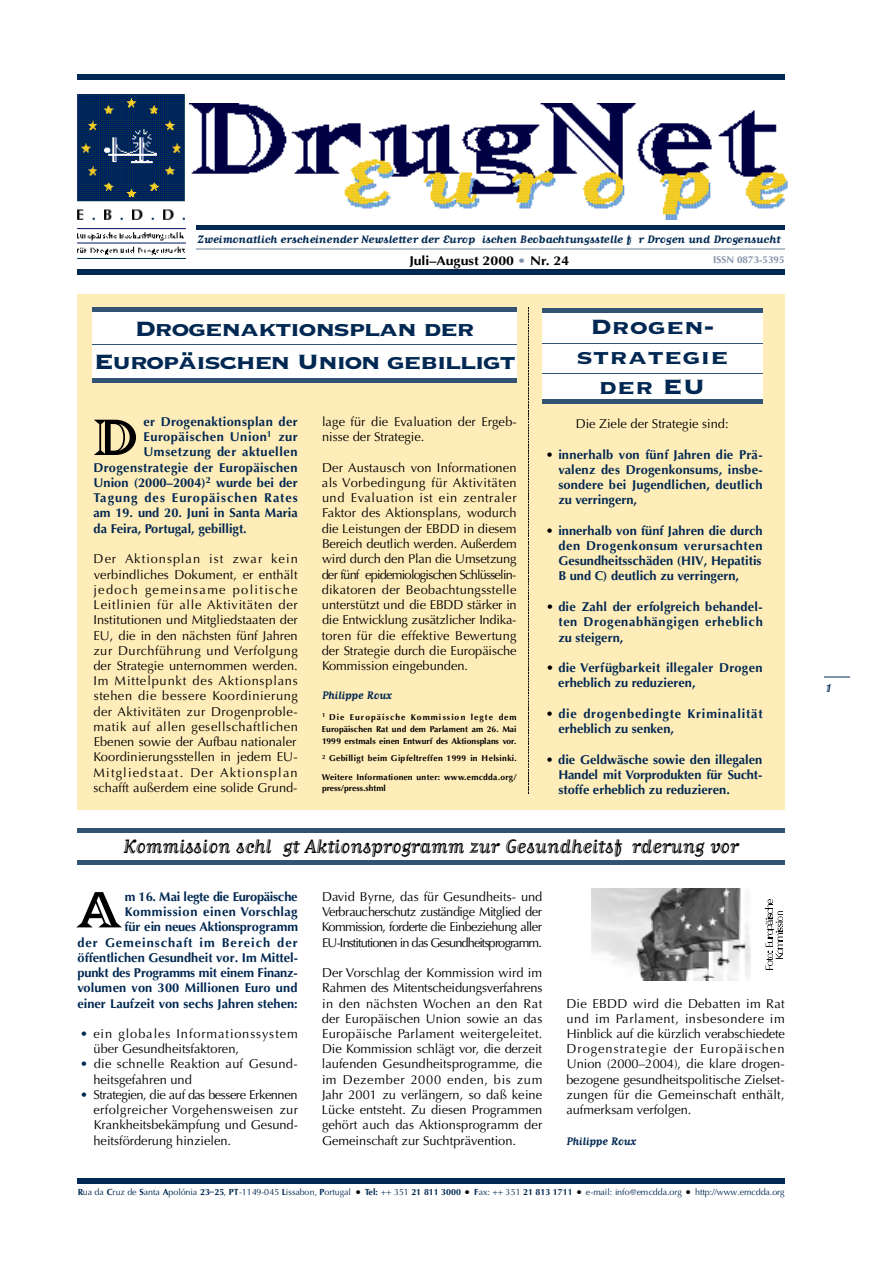
<style>
.page{position:relative;width:893px;height:1263px;background:#fff}
.page>*{position:absolute;margin:0;border:0;box-sizing:border-box;transform-origin:0 0}
.t1{font:800 59.85px "Matrix Inline";color:#000;scale:1.2 1}
.t2{font:27.15px/32.8px "Copperplate Thirty Three BC";letter-spacing:-.05em;color:#002852;text-align:center;scale:1.1 1}
.t3{font:27.15px/30px "Copperplate Thirty Three BC";color:#002852;text-align:center;scale:1.1 1}
.t4{font:22.8px "Matrix Inline Script";color:#000}
.t5{font:17.1px "Matrix Inline Script";color:#002852;scale:1.2 1}
.t6{font:12.9px/15.3px "Optima";color:#000;text-align:justify}
.t7{font:700 12.9px/15.3px "Optima";color:#002852;text-align:justify}
.t8{font:700 12.9px "Optima";letter-spacing:.03em;color:#002852}
.t9{font:700 12.9px/15px "Optima";letter-spacing:.055em;color:#002852}
.t10{font:700 12.9px "Optima";letter-spacing:.085em;color:#002852}
.t11{font:700 12.9px "Matrix Script";color:#002852}
.t12{font:12.9px "Optima";color:#002852}
.t13{font:700 12.75px "Matrix Script";color:#002852;scale:1.1 1}
.t14{font:700 12.75px "Optima";color:#000;scale:1.1 1}
.t15{font:700 10.05px "Optima";color:#8093a8}
.t16{font:8.85px "Optima";color:#002852}
.t17{font:700 8.55px/12px "Optima";color:#000;text-align:justify}
.t18{font:700 8.55px/18.1px "Optima";letter-spacing:.04em;color:#000}
.s1{color:#8093a8}
.s2{font-weight:400;color:#000}
.s3{color:#002852}
.s4{font-weight:700}
.s5{font-size:11.4px;color:#000}
</style>
<div class="page">
<div style="left:77px;top:294px;width:707px;height:516px;background:#ffedb9"></div>
<img style="left:190px;top:104px;width:598px;height:115px">
<svg style="left:824px;top:676px;width:25px;height:1px"></svg>
<div style="left:77px;top:269px;width:707px;height:6px;background:#002852"></div>
<div style="left:77px;top:1178px;width:707px;height:6px;background:#002852"></div>
<div style="left:77px;top:74px;width:707px;height:6px;background:#002852"></div>
<div style="left:196px;top:225px;width:588px;height:5px;background:#002852"></div>
<hr style="left:196px;top:249px;width:588px;height:1px;background:#b3becb">
<img style="left:77px;top:94px;width:109px;height:164px">
<img style="left:591px;top:889px;width:159px;height:91px">
<svg style="left:764px;top:900px;width:18px;height:69px"></svg>
<div style="left:92px;top:311px;width:424px;height:68px;background:#fff"></div>
<div style="left:542px;top:311px;width:220px;height:90px;background:#fff"></div>
<hr style="left:92px;top:308px;width:424px;height:4px;background:#335375">
<hr style="left:92px;top:344px;width:424px;height:1px;background:#335375">
<hr style="left:92px;top:378px;width:424px;height:4px;background:#335375">
<div style="left:542px;top:308px;width:220px;height:5px;background:#335375"></div>
<hr style="left:77px;top:829px;width:707px;height:4px;background:#335375">
<hr style="left:542px;top:343px;width:220px;height:1px;background:#335375">
<hr style="left:542px;top:373px;width:220px;height:1px;background:#335375">
<hr style="left:542px;top:399px;width:220px;height:4px;background:#335375">
<hr style="left:77px;top:861px;width:707px;height:4px;background:#335375">
<img style="left:528px;top:308px;width:1px;height:486px">
<p class="t13" style="left:198px;top:235px;width:531px">Zweimonatlich erscheinender Newsletter der Europäischen Beobachtungsstelle für Drogen und Drogensucht</p>
<p class="t14" style="left:409px;top:255px;width:147px">Juli–August 2000 <span class="s1">•</span> Nr. 24</p>
<p class="t15" style="left:713px;top:255px;width:73px">ISSN 0873-5395</p>
<h2 class="t2" style="left:94px;top:310px;width:385px">Drogenaktionsplan der<br>Europäischen Union gebilligt</h2>
<h2 class="t3" style="left:576px;top:310px;width:140px">Drogen&shy;strategie der EU</h2>
<p class="t6" style="left:322px;top:416px;width:196px">lage für die Evaluation der Ergeb&shy;nisse der Strategie.</p>
<p class="t6" style="left:322px;top:461px;width:196px">Der Au s t a u s ch von Informationen als Vorbedingung für A k t iv i t ä t e n und Evaluation ist ein zentra l e r Faktor des Aktionsplans, wo d u rch die Leistungen der EBDD in diesem B e r e i ch deutlich werden. Au ß e r d e m wird durch den Plan die Umsetzung der fünf epidemiologischen Sch l ü s s e l i n - dikatoren der Beobach t u n g s s t e l l e unterstützt und die EBDD stärker in die Entwicklung zusätzlicher Indika&shy;toren für die effektive Bewertung der Strategie durch die Europäisch e Kommission eingebunden.</p>
<p class="t11" style="left:322px;top:691px;width:72px">Philippe Roux</p>
<p class="t17" style="left:322px;top:712px;width:196px"><sup>1</sup> Die Euro p ä i s che Kommission legte dem E u ro p ä i s chen Rat und dem Parlament am 26. Mai 1999 erstmals einen Entwurf des Aktionsplans vo r.</p>
<p class="t18" style="left:322px;top:750px;width:196px"><sup>2</sup> Gebilligt beim Gipfeltreffen 1999 in Helsinki.<br>We i t e re Informationen unter: www. e m c d d a . o r g /</p>
<p class="t17" style="left:322px;top:783px;width:65px">press/press.shtml</p>
<p class="t8" style="left:143px;top:416px;width:156px">er Drogenaktionsplan der</p>
<p class="t8" style="left:143px;top:431px;width:156px">E u ro p ä i s chen Union<sup>1</sup> z u r</p>
<p class="t8" style="left:144px;top:447px;width:156px">Umsetzung der aktuellen</p>
<p class="t8" style="left:93px;top:462px;width:205px">D ro g e n s t rategie der Euro p ä i s ch e n</p>
<p class="t7" style="left:94px;top:476px;width:205px">Union (2000–2004)<sup>2</sup> wurde bei der</p>
<p class="t10" style="left:93px;top:493px;width:206px">Tagung des Euro p ä i s chen Rates</p>
<p class="t7" style="left:93px;top:507px;width:206px">am 19. und 20. Juni in Santa Maria</p>
<p class="t7" style="left:94px;top:522px;width:155px">da Feira, Portugal, gebilligt.</p>
<p class="t6" style="left:93px;top:553px;width:206px">Der Aktionsplan ist zwar kein ve r b i n d l i ches Dokument, er enthält j e d o ch gemeinsame politisch e Leitlinien für alle A k t ivitäten der Institutionen und Mitgliedstaaten der EU, die in den nächsten fünf Jahren zur Durchführung und Ve r f o l g u n g der Strategie unternommen werden.<br>Im Mittelpunkt des A k t i o n s p l a n s stehen die bessere Ko o r d i n i e r u n g der A k t ivitäten zur Drogenproble&shy;matik auf allen gesellsch a f t l i ch e n Ebenen sowie der Aufbau nationaler Koordinierungsstellen in jedem EU-Mitgliedstaat. Der A k t i o n s p l a n schafft außerdem eine solide Grund-</p>
<p class="t6" style="left:575px;top:418px;width:154px">Die Ziele der Strategie sind:</p>
<h1 class="t1" style="left:94px;top:415px;width:38px">D</h1>
<p class="t7" style="left:558px;top:448px;width:206px;text-indent:-12px"><span class="s2">•</span> innerhalb von fünf Ja h ren die Prä&shy;valenz des Drogenkonsums, insbe&shy;s o n d e re bei Ju g e n d l i chen, deutlich zu verringern,</p>
<p class="t7" style="left:558px;top:524px;width:206px;text-indent:-13px"><span class="s2">•</span> innerhalb von fünf Jahren die durch den Drogenkonsum ve r u r s a ch t e n Gesundheitsschäden (HIV, Hepatitis B und C) deutlich zu verringern,</p>
<p class="t7" style="left:558px;top:600px;width:206px;text-indent:-12px"><span class="s2">•</span> die Zahl der erfolgre i ch behandel&shy;ten Drogenabhängigen erheblich zu steigern,</p>
<p class="t7" style="left:558px;top:661px;width:206px;text-indent:-12px"><span class="s2">•</span> die Verfügbarkeit illegaler Dro g e n erheblich zu reduzieren,</p>
<p class="t9" style="left:558px;top:707px;width:206px;text-indent:-13px"><span class="s2">•</span> die drogenbedingte Kriminalität erheblich zu senken,</p>
<p class="t7" style="left:558px;top:753px;width:205px;text-indent:-13px"><span class="s2">•</span> die Geldwäsche sowie den illegalen Handel mit Vo r p rodukten für Such t - stoffe erheblich zu reduzieren.</p>
<h3 class="t4" style="left:123px;top:838px;width:616px">Kommission schlägt Aktionsprogramm zur Gesundheitsförderung vor</h3>
<p class="t7" style="left:77px;top:890px;width:222px;text-align:right">m 16. Mai legte die Euro p ä i s ch e Kommission einen Vo r s ch l a g<br>für ein neues A k t i o n sprogramm<br>der Gemeinschaft im Bere i ch der öffentlichen Gesundheit vor. Im Mittel&shy;punkt des Pro g ramms mit einem Fi n a n z - volumen von 300 Millionen E u ro und einer Laufzeit von sechs Jahren stehen:</p>
<p class="t6" style="left:93px;top:1027px;width:206px;text-align:left;text-indent:-13px"><span class="s3">•</span> ein globales Informationssystem über Gesundheitsfaktoren,<br>die schnelle Reaktion auf Gesund&shy;heitsgefahren und</p>
<p class="t6" style="left:93px;top:1088px;width:206px;text-indent:-13px"><span class="s3">•</span> S t rategien, die auf das bessere Erkennen e r f o l g r e i cher Vo r g e h e n sweisen zur Krankheitsbekämpfung und Gesund&shy;heitsförderung hinzielen.</p>
<h1 class="t1" style="left:77px;top:887px;width:37px">A</h1>
<p class="t12" style="left:80px;top:1059px;width:9px">•</p>
<p class="t6" style="left:322px;top:890px;width:222px">D avid Byrne, das für Gesundheits- und Ve r b ra u ch e r s chutz zuständige Mitglied der Kommission, forderte die Einbeziehung aller EU-Institutionen in das Gesundheitsprogra m m .</p>
<p class="t6" style="left:322px;top:966px;width:222px">Der Vorschlag der Kommission wird im Rahmen des Mitentsch e i d u n g s ve r f a h r e n s in den nächsten Wo chen an den Rat der Europäischen Union sowie an das E u r o p ä i s che Parlament weitergeleitet.<br>Die Kommission schlägt vo r, die derzeit laufenden Gesundheitsprogramme, die im Dezember 2000 enden, bis zum Jahr 2001 zu verlängern, so daß keine Lücke entsteht. Zu diesen Programmen gehört auch das A k t i o n s p r o g ramm der Gemeinschaft zur Suchtprävention.</p>
<p class="t6" style="left:566px;top:997px;width:220px">Die EBDD wird die Debatten im Rat und im Parlament, insbesondere im H i n b l i ck auf die kürzlich ve ra b s ch i e d e t e D r o g e n s t rategie der Europäisch e n Union (2000–2004), die klare drogen&shy;bezogene gesundheitspolitische Zielset&shy;zungen für die Gemeinschaft enthält, aufmerksam verfolgen.</p>
<p class="t11" style="left:566px;top:1136px;width:72px">Philippe Roux</p>
<p class="t16" style="left:78px;top:1188px;width:708px"><span class="s4">R</span>ua da <span class="s4">C</span>ruz de <span class="s4">S</span>anta <span class="s4">A</span>polónia <span class="s4">2 3–2 5</span>, <span class="s4">P T</span>-1149-045 <span class="s4">L</span>issabon, <span class="s4">P</span>o r t u g a l <span class="s5">•</span> <span class="s4">Te l :</span> ++ 351 <span class="s4">21 811 3000</span> <span class="s5">•</span> <span class="s4">F</span>ax: ++ 351 <span class="s4">21 813 1711</span> <span class="s5">•</span> e-mail: info@emcdda.org <span class="s5">•</span> h t t p : / / w w w. e m c d d a . o r g</p>
<h3 class="t5" style="left:825px;top:680px;width:7px">1</h3>
</div>
